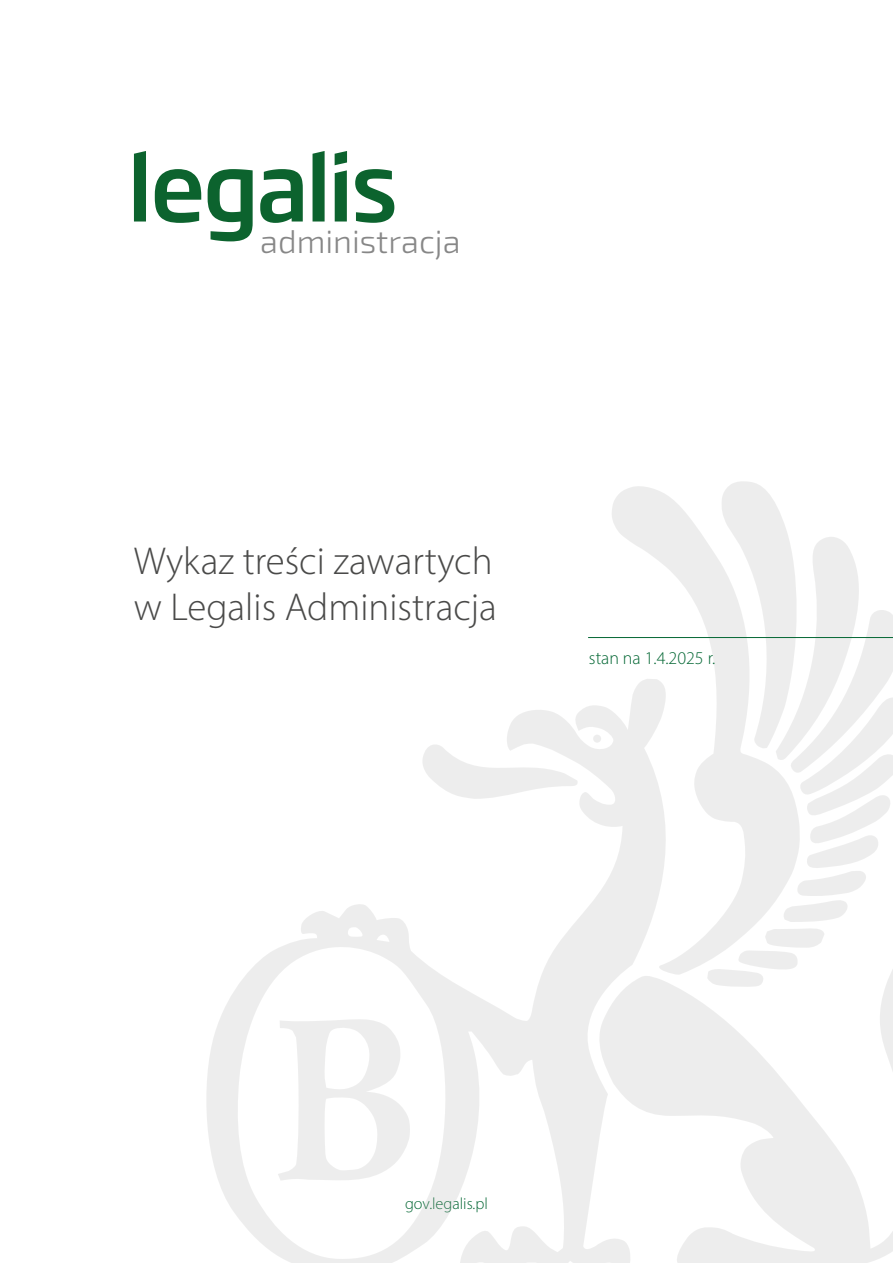
<style>
.page{position:relative;width:893px;height:1263px;background:#fff}
.page>*{position:absolute;margin:0;border:0;box-sizing:border-box;transform-origin:0 0}
.t1{font:300 39px/46.8px "Myriad Pro";color:#4a4a49}
.t2{font:300 32.4px "Exo 2";color:#878787}
.t3{font:300 18px "Myriad Pro";color:#046734}
.t4{font:300 16.35px "Myriad Pro";color:#046734}
</style>
<div class="page">
<svg style="left:682px;top:969px;width:211px;height:294px"></svg>
<svg style="left:611px;top:486px;width:146px;height:489px"></svg>
<svg style="left:721px;top:481px;width:172px;height:441px"></svg>
<svg style="left:707px;top:928px;width:117px;height:59px"></svg>
<svg style="left:206px;top:679px;width:476px;height:584px"></svg>
<svg style="left:278px;top:1019px;width:132px;height:166px"></svg>
<div style="left:593px;top:735px;width:8px;height:8px;background:#ededed;border-radius:50%"></div>
<svg style="left:134px;top:151px;width:260px;height:90px"></svg>
<hr style="left:588px;top:637px;width:305px;height:1px;background:#046734">
<p class="t2" style="left:260px;top:223px;width:202px">administracja</p>
<p class="t1" style="left:134px;top:537px;width:364px">Wykaz treści zawartych w Legalis Administracja</p>
<p class="t3" style="left:589px;top:648px;width:128px">stan na 1.4.2025 r.</p>
<p class="t4" style="left:405px;top:1194px;width:84px">gov.legalis.pl</p>
</div>
